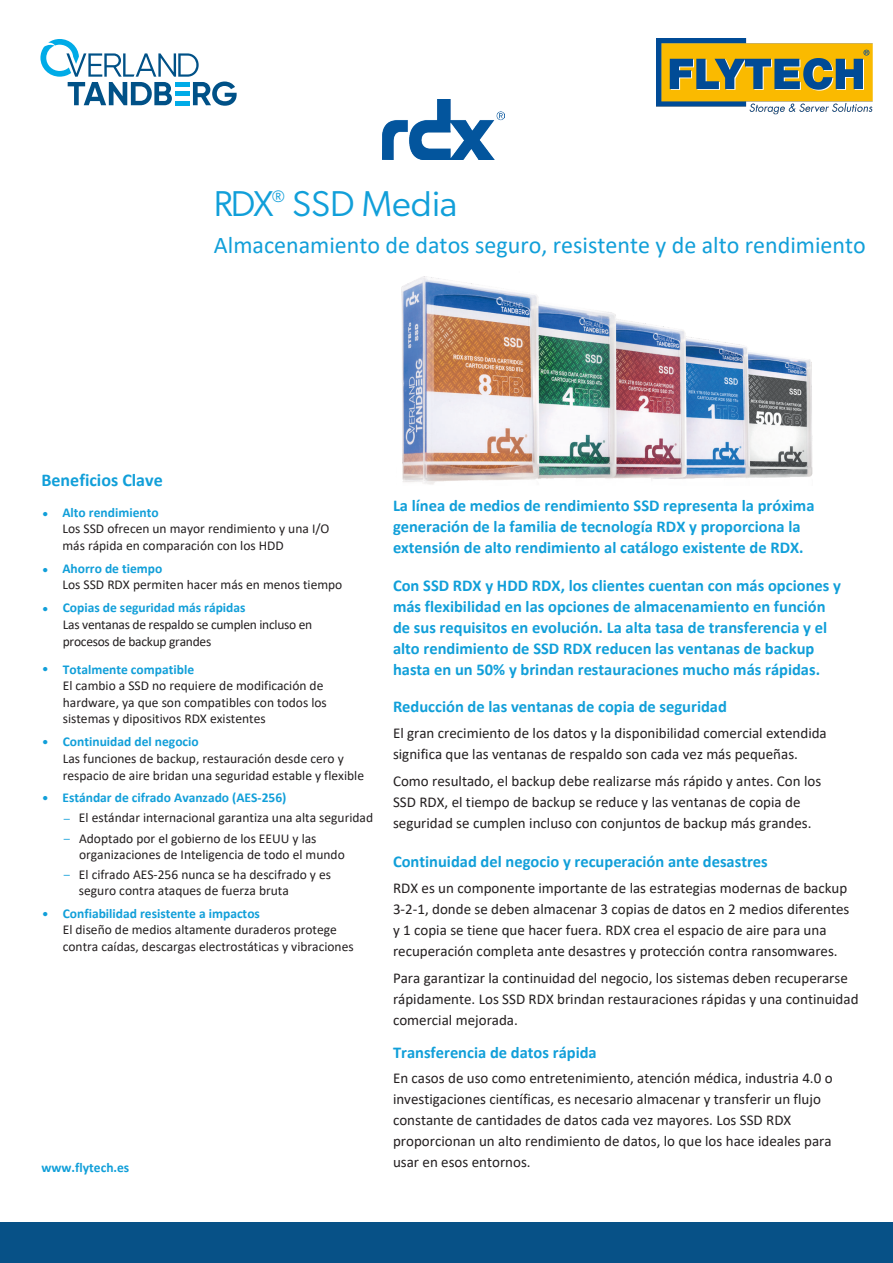
<style>
.page{position:relative;width:893px;height:1263px;background:#fff}
.page>*{position:absolute;margin:0;border:0;box-sizing:border-box;transform-origin:0 0}
.t1{font:36px "Gibson";color:#119fd9}
.t2{font:24px "Calibri";color:#119fd9}
.t3{font:700 18px "Calibri";color:#119fd9}
.t4{font:700 16.5px/21px "Calibri";color:#119fd9}
.t5{font:15px/21px "Calibri";color:#231f20}
.t6{font:13.5px/16.6px "Calibri";color:#231f20}
.t7{font:13.5px/16.6px "Calibri";letter-spacing:-.02em;color:#231f20}
.t8{font:700 13.5px "Calibri";color:#119fd9}
.s1{font-family:"Gibson";font-weight:500;color:#119fd9}
.s2{font-weight:700;color:#119fd9}
.s3{font-family:"Gibson";font-weight:500}
.s4{font-family:"Gibson";color:#119fd9}
</style>
<div class="page">
<svg style="left:40px;top:39px;width:197px;height:67px"></svg>
<div style="left:0;top:1223px;width:893px;height:40px;background:#075187"></div>
<img style="left:382px;top:99px;width:123px;height:60px">
<img style="left:401px;top:276px;width:412px;height:209px">
<img style="left:657px;top:38px;width:216px;height:77px">
<h1 class="t1" style="left:214px;top:182px;width:245px">RDX<sup>®</sup> SSD Media</h1>
<h2 class="t2" style="left:214px;top:228px;width:653px">Almacenamiento de datos seguro, resistente y de alto rendimiento</h2>
<p class="t3" style="left:41px;top:467px;width:123px">Beneficios Clave</p>
<p class="t6" style="left:62px;top:504px;width:269px;text-indent:-21px"><span class="s1">•</span> <span class="s2">Alto rendimiento<br></span>Los SSD ofrecen un mayor rendimiento y una I/O más rápida en comparación con los HDD</p>
<p class="t6" style="left:62px;top:559px;width:281px;text-indent:-21px"><span class="s1">•</span> <span class="s2">Ahorro de tiempo<br></span>Los SSD RDX permiten hacer más en menos tiempo</p>
<p class="t7" style="left:63px;top:599px;width:251px;text-indent:-21px"><span class="s1">•</span> <span class="s2">Copias de seguridad más rápidas<br></span>Las ventanas de respaldo se cumplen incluso en procesos de backup grandes</p>
<p class="t6" style="left:63px;top:660px;width:266px;text-indent:-21px"><span class="s1">•</span> <span class="s2">Totalmente compatible<br></span>El cambio a SSD no requiere de modificación de hardware, ya que son compatibles con todos los sistemas y dipositivos RDX existentes</p>
<p class="t6" style="left:63px;top:733px;width:303px;text-indent:-21px"><span class="s1">•</span> <span class="s2">Continuidad del negocio<br></span>Las funciones de backup, restauración desde cero y respacio de aire bridan una seguridad estable y flexible</p>
<p class="t8" style="left:41px;top:788px;width:247px"><span class="s3">•</span> Estándar de cifrado Avanzado (AES-256)</p>
<p class="t6" style="left:64px;top:809px;width:311px"><span class="s4">–</span> El estándar internacional garantiza una alta seguridad</p>
<p class="t6" style="left:79px;top:830px;width:267px;text-indent:-15px"><span class="s4">–</span> Adoptado por el gobierno de los EEUU y las organizaciones de Inteligencia de todo el mundo</p>
<p class="t6" style="left:79px;top:866px;width:254px;text-indent:-15px"><span class="s4">–</span> El cifrado AES-256 nunca se ha descifrado y es seguro contra ataques de fuerza bruta</p>
<p class="t6" style="left:63px;top:905px;width:292px;text-indent:-21px"><span class="s1">•</span> <span class="s2">Confiabilidad resistente a impactos<br></span>El diseño de medios altamente duraderos protege contra caídas, descargas electrostáticas y vibraciones</p>
<p class="t8" style="left:41px;top:1158px;width:89px">www.flytech.es</p>
<p class="t4" style="left:393px;top:495px;width:423px">La línea de medios de rendimiento SSD representa la próxima generación de la familia de tecnología RDX y proporciona la extensión de alto rendimiento al catálogo existente de RDX.</p>
<p class="t4" style="left:393px;top:575px;width:449px">Con SSD RDX y HDD RDX, los clientes cuentan con más opciones y más flexibilidad en las opciones de almacenamiento en función de sus requisitos en evolución. La alta tasa de transferencia y el alto rendimiento de SSD RDX reducen las ventanas de backup hasta en un 50% y brindan restauraciones mucho más rápidas.</p>
<p class="t4" style="left:393px;top:696px;width:335px">Reducción de las ventanas de copia de seguridad</p>
<p class="t5" style="left:393px;top:722px;width:435px">El gran crecimiento de los datos y la disponibilidad comercial extendida significa que las ventanas de respaldo son cada vez más pequeñas.</p>
<p class="t5" style="left:393px;top:770px;width:430px">Como resultado, el backup debe realizarse más rápido y antes. Con los<br>SSD RDX, el tiempo de backup se reduce y las ventanas de copia de seguridad se cumplen incluso con conjuntos de backup más grandes.</p>
<p class="t4" style="left:393px;top:850px;width:376px">Continuidad del negocio y recuperación ante desastres</p>
<p class="t5" style="left:393px;top:877px;width:458px">RDX es un componente importante de las estrategias modernas de backup 3-2-1, donde se deben almacenar 3 copias de datos en 2 medios diferentes y 1 copia se tiene que hacer fuera. RDX crea el espacio de aire para una recuperación completa ante desastres y protección contra ransomwares.</p>
<p class="t5" style="left:393px;top:967px;width:467px">Para garantizar la continuidad del negocio, los sistemas deben recuperarse rápidamente. Los SSD RDX brindan restauraciones rápidas y una continuidad comercial mejorada.</p>
<p class="t4" style="left:393px;top:1041px;width:205px">Transferencia de datos rápida</p>
<p class="t5" style="left:393px;top:1067px;width:441px">En casos de uso como entretenimiento, atención médica, industria 4.0 o investigaciones científicas, es necesario almacenar y transferir un flujo constante de cantidades de datos cada vez mayores. Los SSD RDX proporcionan un alto rendimiento de datos, lo que los hace ideales para usar en esos entornos.</p>
</div>
